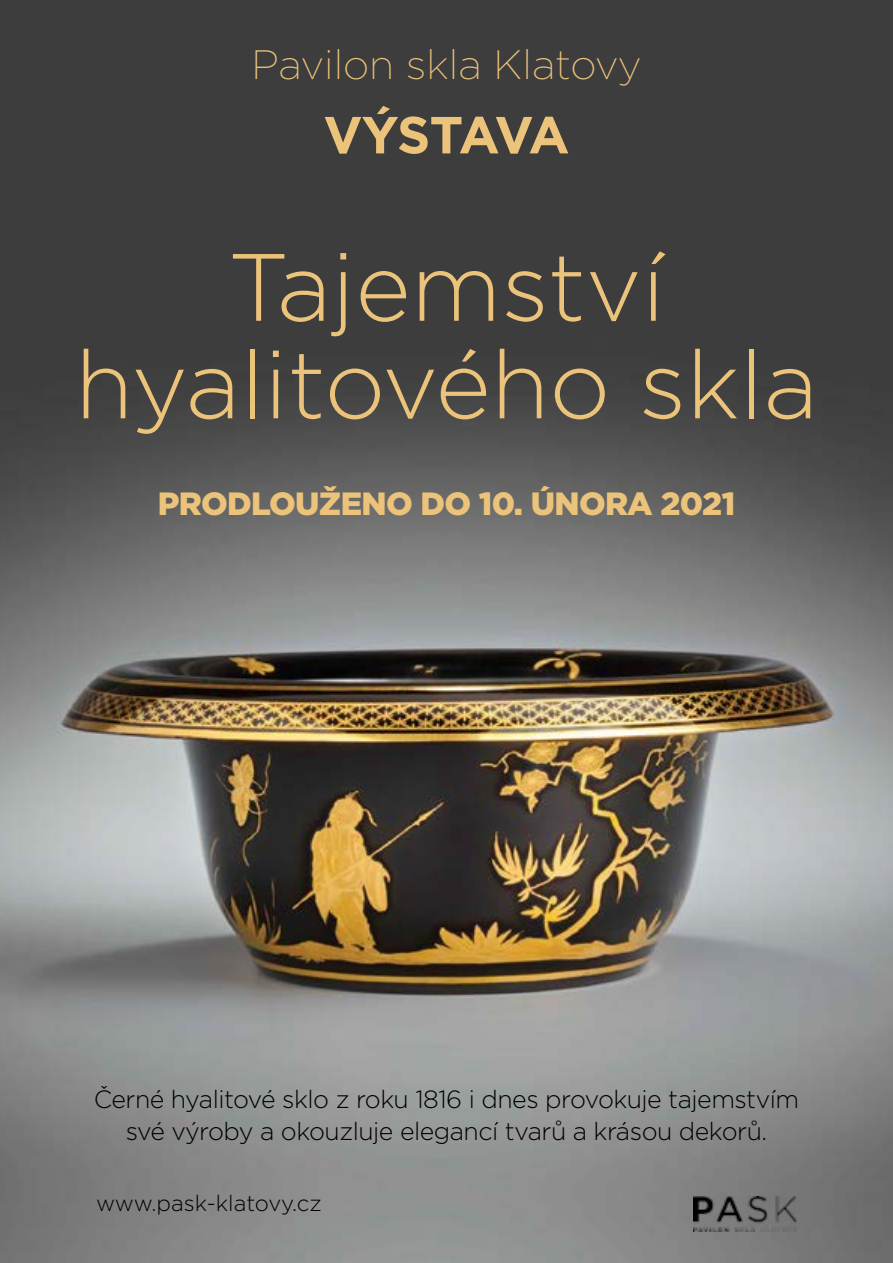
<style>
.page{position:relative;width:893px;height:1263px;background:#fff}
.page>*{position:absolute;margin:0;border:0;box-sizing:border-box;transform-origin:0 0}
.t1{font:300 95.4px/97.5px "Gotham";color:#ecc37a;text-align:center}
.t2{font:700 52.05px "Gotham";letter-spacing:-.065em;color:#ecc37a}
.t3{font:200 40.95px "Gotham";color:#ecc37a}
.t4{font:900 32.1px "Gotham";letter-spacing:-.02em;color:#ecc37a}
.t5{font:300 24.9px/32.1px "Gotham";letter-spacing:-.02em;color:#000;text-align:center}
.t6{font:300 22.2px "Gotham";color:#000}
</style>
<div class="page">
<img style="left:0;top:0;width:893px;height:1263px">
<img style="left:694px;top:1196px;width:103px;height:35px">
<h3 class="t3" style="left:251px;top:39px;width:392px">Pavilon skla Klatovy</h3>
<h2 class="t2" style="left:323px;top:100px;width:248px">VÝSTAVA</h2>
<h1 class="t1" style="left:75px;top:236px;width:745px">Tajemství hyalitového skla</h1>
<p class="t4" style="left:158px;top:481px;width:579px">PRODLOUŽENO DO 10. ÚNORA 2021</p>
<p class="t5" style="left:94px;top:1083px;width:707px">Černé hyalitové sklo z roku 1816 i dnes provokuje tajemstvím své výroby a okouzluje elegancí tvarů a krásou dekorů.</p>
<p class="t6" style="left:96px;top:1189px;width:227px">www.pask-klatovy.cz</p>
</div>
